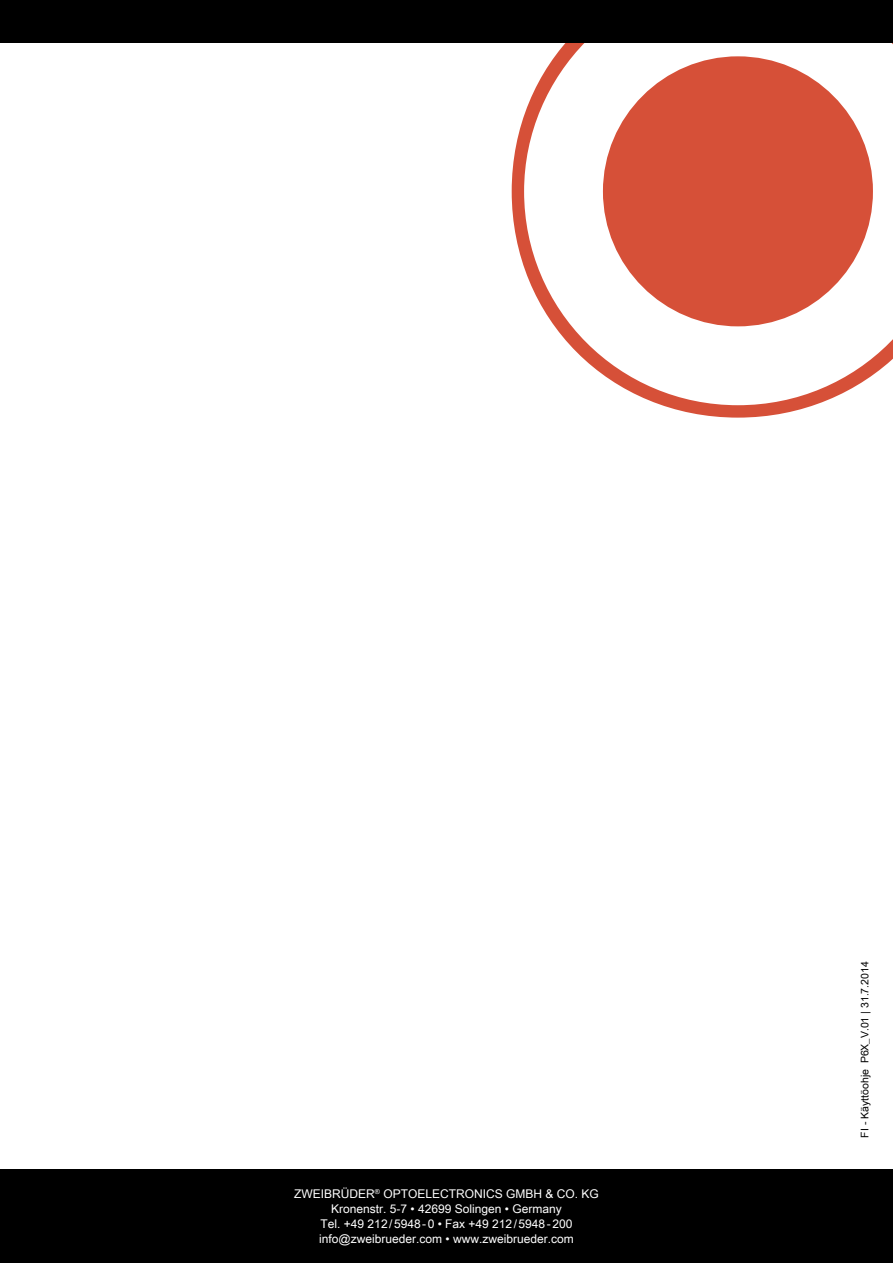
<style>
.page{position:relative;width:893px;height:1263px;background:#fff}
.page>*{position:absolute;margin:0;border:0;box-sizing:border-box;transform-origin:0 0}
.t1{font:540px "Led Lenser";color:#d65038}
.t2{font:12px/15px "Arial Unicode MS";color:#fff;text-align:center}
.t3{font:10.5px "Arial Unicode MS";color:#000}
</style>
<div class="page">
<div style="left:0;top:1169px;width:893px;height:94px;background:#000"></div>
<div style="left:0;top:0;width:893px;height:43px;background:#000"></div>
<h1 class="t1" style="left:489px;top:-80px;width:502px">*</h1>
<p class="t2" style="left:294px;top:1185px;width:306px">ZWEIBRÜDER<sup>®</sup> OPTOELECTRONICS GMBH &amp; CO. KG Kronenstr. 5-7 • 42699 Solingen • Germany<br>Tel. +49 212/5948-0 • Fax +49 212/5948-200 info@zweibrueder.com • www.zweibrueder.com</p>
<p class="t3" style="left:857px;top:1137px;width:178px;rotate:-90deg">FI - Käyttöohje P6X_V.01 | 31.7.2014</p>
</div>
